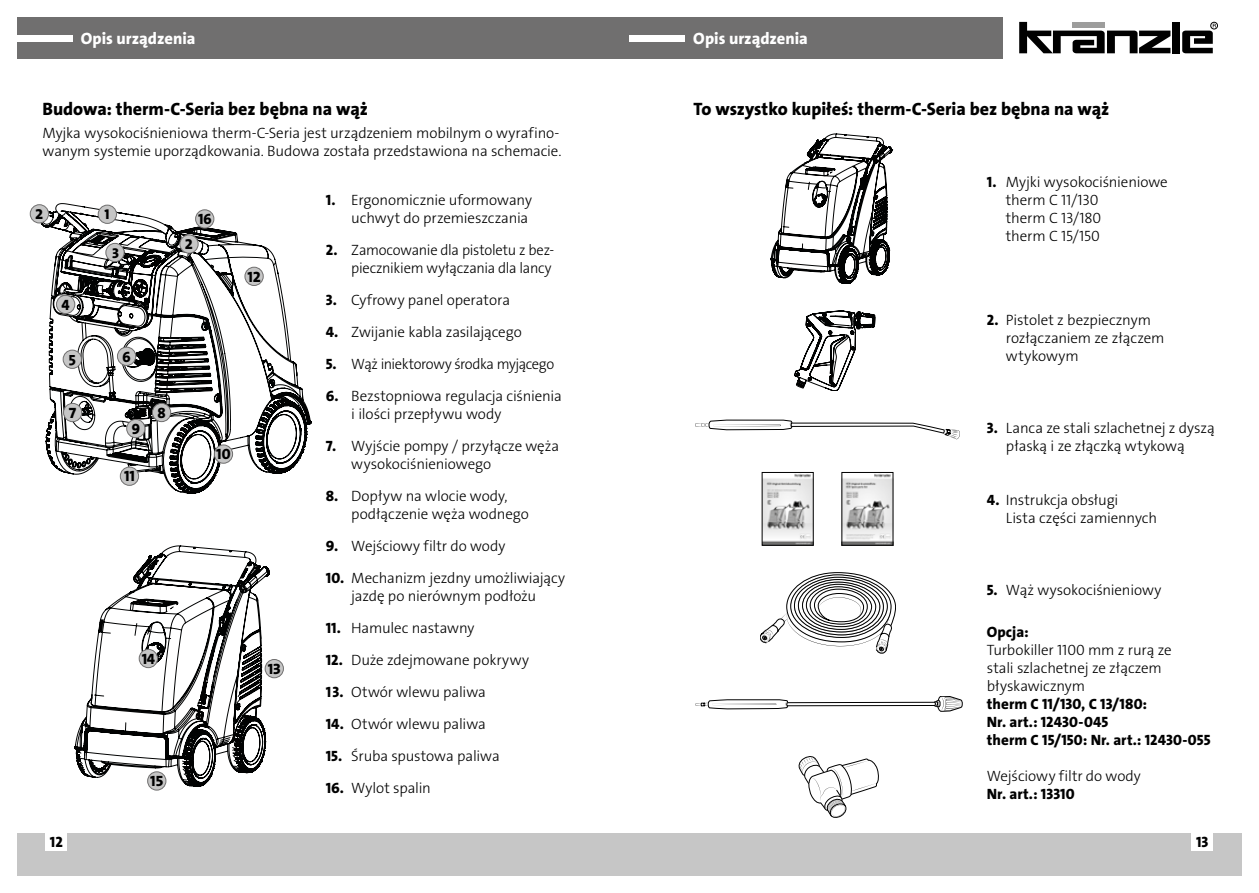
<style>
.page{position:relative;width:1259px;height:893px;background:#fff}
.page>*{position:absolute;margin:0;border:0;box-sizing:border-box;transform-origin:0 0}
.t1{font:18px "The Sans LP8 Ex Bld";letter-spacing:-.005em;color:#000}
.t2{font:16.5px "The Sans LP8 Ex Bld";color:#fff}
.t3{font:15px/18px "The Sans LP3 Lig";letter-spacing:-.01em;color:#000}
.t4{font:15px/18px "The Sans LP8 Ex Bld";letter-spacing:.005em;color:#000}
.t5{font:15px "The Sans LP3 Lig";letter-spacing:-.03em;color:#000}
.s1{font-family:"The Sans LP8 Ex Bld"}
</style>
<div class="page">
<div style="left:629px;top:833px;width:613px;height:43px;background:#c6c6c6"></div>
<div style="left:17px;top:833px;width:612px;height:43px;background:#c6c6c6"></div>
<div style="left:1191px;top:833px;width:22px;height:18px;background:#fff"></div>
<div style="left:46px;top:833px;width:21px;height:18px;background:#fff"></div>
<div style="left:17px;top:17px;width:985px;height:41px;background:#706f6f"></div>
<div style="left:17px;top:35px;width:55px;height:6px;background:#fff"></div>
<div style="left:629px;top:35px;width:56px;height:6px;background:#fff"></div>
<svg style="left:1019px;top:22px;width:151px;height:31px"></svg>
<div style="left:1172px;top:22px;width:7px;height:31px;background:#000"></div>
<div style="left:1210px;top:22px;width:7px;height:7px;border:1px solid #000;border-radius:50%"></div>
<svg style="left:1182px;top:24px;width:34px;height:29px"></svg>
<svg style="left:75px;top:546px;width:194px;height:240px"></svg>
<svg style="left:760px;top:573px;width:135px;height:80px"></svg>
<svg style="left:695px;top:696px;width:267px;height:15px"></svg>
<svg style="left:695px;top:420px;width:265px;height:19px"></svg>
<svg style="left:799px;top:756px;width:79px;height:61px"></svg>
<img style="left:764px;top:474px;width:47px;height:69px">
<img style="left:843px;top:474px;width:48px;height:69px">
<svg style="left:41px;top:203px;width:270px;height:290px"></svg>
<svg style="left:75px;top:292px;width:118px;height:73px"></svg>
<div style="left:98px;top:205px;width:18px;height:18px;background:#c6c6c6;border-radius:50%"></div>
<div style="left:98px;top:205px;width:19px;height:19px;border:1px solid #706f6f;border-radius:50%"></div>
<div style="left:180px;top:235px;width:18px;height:18px;background:#c6c6c6;border-radius:50%"></div>
<div style="left:179px;top:234px;width:19px;height:20px;border:1px solid #706f6f;border-radius:50%"></div>
<div style="left:30px;top:205px;width:19px;height:18px;background:#c6c6c6;border-radius:50%"></div>
<div style="left:30px;top:204px;width:19px;height:19px;border:1px solid #706f6f;border-radius:50%"></div>
<div style="left:106px;top:243px;width:18px;height:19px;background:#c6c6c6;border-radius:50%"></div>
<div style="left:105px;top:243px;width:19px;height:19px;border:1px solid #706f6f;border-radius:50%"></div>
<div style="left:57px;top:295px;width:18px;height:19px;background:#c6c6c6;border-radius:50%"></div>
<div style="left:56px;top:295px;width:19px;height:19px;border:1px solid #706f6f;border-radius:50%"></div>
<div style="left:63px;top:350px;width:18px;height:18px;background:#c6c6c6;border-radius:50%"></div>
<div style="left:63px;top:350px;width:19px;height:19px;border:1px solid #706f6f;border-radius:50%"></div>
<div style="left:117px;top:347px;width:19px;height:18px;background:#c6c6c6;border-radius:50%"></div>
<div style="left:117px;top:347px;width:19px;height:19px;border:1px solid #706f6f;border-radius:50%"></div>
<div style="left:120px;top:467px;width:19px;height:18px;background:#c6c6c6;border-radius:50%"></div>
<div style="left:120px;top:467px;width:19px;height:19px;border:1px solid #706f6f;border-radius:50%"></div>
<div style="left:245px;top:267px;width:18px;height:18px;background:#c6c6c6;border-radius:50%"></div>
<div style="left:244px;top:267px;width:20px;height:19px;border:1px solid #706f6f;border-radius:50%"></div>
<div style="left:64px;top:403px;width:18px;height:19px;background:#c6c6c6;border-radius:50%"></div>
<div style="left:63px;top:403px;width:19px;height:19px;border:1px solid #706f6f;border-radius:50%"></div>
<div style="left:152px;top:403px;width:19px;height:19px;background:#c6c6c6;border-radius:50%"></div>
<div style="left:152px;top:403px;width:19px;height:19px;border:1px solid #706f6f;border-radius:50%"></div>
<div style="left:196px;top:210px;width:18px;height:18px;background:#c6c6c6;border-radius:50%"></div>
<div style="left:195px;top:209px;width:19px;height:19px;border:1px solid #706f6f;border-radius:50%"></div>
<div style="left:127px;top:419px;width:18px;height:19px;background:#c6c6c6;border-radius:50%"></div>
<div style="left:126px;top:419px;width:19px;height:19px;border:1px solid #706f6f;border-radius:50%"></div>
<div style="left:214px;top:445px;width:19px;height:18px;background:#c6c6c6;border-radius:50%"></div>
<div style="left:214px;top:445px;width:19px;height:19px;border:1px solid #706f6f;border-radius:50%"></div>
<div style="left:139px;top:649px;width:18px;height:19px;background:#c6c6c6;border-radius:50%"></div>
<div style="left:139px;top:649px;width:19px;height:19px;border:1px solid #706f6f;border-radius:50%"></div>
<div style="left:148px;top:772px;width:18px;height:18px;background:#c6c6c6;border-radius:50%"></div>
<div style="left:147px;top:771px;width:19px;height:19px;border:1px solid #706f6f;border-radius:50%"></div>
<div style="left:265px;top:659px;width:18px;height:19px;background:#c6c6c6;border-radius:50%"></div>
<div style="left:265px;top:659px;width:19px;height:19px;border:1px solid #706f6f;border-radius:50%"></div>
<svg style="left:770px;top:133px;width:124px;height:258px"></svg>
<p class="t2" style="left:81px;top:28px;width:116px">Opis urządzenia</p>
<p class="t2" style="left:693px;top:28px;width:116px">Opis urządzenia</p>
<p class="t1" style="left:43px;top:98px;width:327px">Budowa: therm-C-Seria bez bębna na wąż</p>
<p class="t3" style="left:43px;top:124px;width:520px">Myjka wysokociśnieniowa therm-C-Seria jest urządzeniem mobilnym o wyrafino&shy;wanym systemie uporządkowania. Budowa została przedstawiona na schemacie.</p>
<p class="t4" style="left:104px;top:205px;width:7px">1</p>
<p class="t4" style="left:62px;top:296px;width:10px">4</p>
<p class="t4" style="left:112px;top:244px;width:8px">3</p>
<p class="t4" style="left:68px;top:350px;width:10px">5</p>
<p class="t4" style="left:122px;top:348px;width:10px">6</p>
<p class="t4" style="left:69px;top:404px;width:10px">7</p>
<p class="t4" style="left:157px;top:404px;width:10px">8</p>
<p class="t4" style="left:132px;top:420px;width:10px">9</p>
<p class="t4" style="left:124px;top:467px;width:12px">11</p>
<p class="t4" style="left:198px;top:210px;width:15px">16</p>
<p class="t4" style="left:247px;top:268px;width:15px">12</p>
<p class="t4" style="left:216px;top:445px;width:16px">10</p>
<p class="t4" style="left:142px;top:650px;width:15px">14</p>
<p class="t4" style="left:150px;top:772px;width:15px">15</p>
<p class="t4" style="left:268px;top:660px;width:15px">13</p>
<p class="t3" style="left:326px;top:191px;width:208px;text-align:right"><span class="s1">1.</span> Ergonomicznie uformowany uchwyt do przemieszczania</p>
<p class="t3" style="left:326px;top:241px;width:230px;text-align:right"><span class="s1">2.</span> Zamocowanie dla pistoletu z bez&shy;piecznikiem wyłączania dla lancy</p>
<p class="t3" style="left:326px;top:291px;width:186px"><span class="s1">3.</span> Cyfrowy panel operatora</p>
<p class="t3" style="left:326px;top:323px;width:197px"><span class="s1">4.</span> Zwijanie kabla zasilającego</p>
<p class="t5" style="left:326px;top:354px;width:230px"><span class="s1">5.</span> Wąż iniektorowy środka myjącego</p>
<p class="t3" style="left:351px;top:387px;width:212px;text-indent:-26px"><span class="s1">6.</span> Bezstopniowa regulacja ciśnienia i ilości przepływu wody</p>
<p class="t3" style="left:351px;top:437px;width:209px;text-indent:-26px"><span class="s1">7.</span> Wyjście pompy / przyłącze węża wysokociśnieniowego</p>
<p class="t3" style="left:351px;top:487px;width:179px;text-indent:-26px"><span class="s1">8.</span> Dopływ na wlocie wody, podłączenie węża wodnego</p>
<p class="t3" style="left:326px;top:537px;width:181px"><span class="s1">9.</span> Wejściowy filtr do wody</p>
<p class="t3" style="left:326px;top:569px;width:241px;text-align:center"><span class="s1">10.</span> Mechanizm jezdny umożliwiający jazdę po nierównym podłożu</p>
<p class="t3" style="left:326px;top:619px;width:150px"><span class="s1">11.</span> Hamulec nastawny</p>
<p class="t3" style="left:326px;top:651px;width:205px"><span class="s1">12.</span> Duże zdejmowane pokrywy</p>
<p class="t3" style="left:326px;top:683px;width:162px"><span class="s1">13.</span> Otwór wlewu paliwa</p>
<p class="t3" style="left:326px;top:715px;width:162px"><span class="s1">14.</span> Otwór wlewu paliwa</p>
<p class="t3" style="left:326px;top:747px;width:176px"><span class="s1">15.</span> Śruba spustowa paliwa</p>
<p class="t3" style="left:326px;top:779px;width:107px"><span class="s1">16.</span> Wylot spalin</p>
<p class="t1" style="left:693px;top:98px;width:417px">To wszystko kupiłeś: therm-C-Seria bez bębna na wąż</p>
<p class="t3" style="left:1006px;top:173px;width:163px;text-indent:-19px"><span class="s1">1.</span> Myjki wysokociśnieniowe therm C 11/130<br>therm C 13/180<br>therm C 15/150</p>
<p class="t3" style="left:1006px;top:311px;width:160px;text-indent:-19px"><span class="s1">2.</span> Pistolet z bezpiecznym rozłączaniem ze złączem wtykowym</p>
<p class="t3" style="left:1006px;top:419px;width:210px;text-indent:-19px"><span class="s1">3.</span> Lanca ze stali szlachetnej z dyszą płaską i ze złączką wtykową</p>
<p class="t3" style="left:1006px;top:491px;width:153px;text-indent:-19px"><span class="s1">4.</span> Instrukcja obsługi<br>Lista części zamiennych</p>
<p class="t3" style="left:986px;top:581px;width:176px"><span class="s1">5.</span> Wąż wysokociśnieniowy</p>
<p class="t4" style="left:986px;top:623px;width:43px">Opcja:</p>
<p class="t3" style="left:986px;top:641px;width:186px">Turbokiller 1100 mm z rurą ze stali szlachetnej ze złączem błyskawicznym</p>
<p class="t4" style="left:986px;top:695px;width:225px">therm C 11/130, C 13/180:<br>Nr. art.: 12430-045<br>therm C 15/150: Nr. art.: 12430-055</p>
<p class="t3" style="left:986px;top:767px;width:156px">Wejściowy filtr do wody</p>
<p class="t4" style="left:986px;top:785px;width:89px">Nr. art.: 13310</p>
<p class="t4" style="left:50px;top:833px;width:14px">12</p>
<p class="t4" style="left:1196px;top:833px;width:14px">13</p>
</div>
